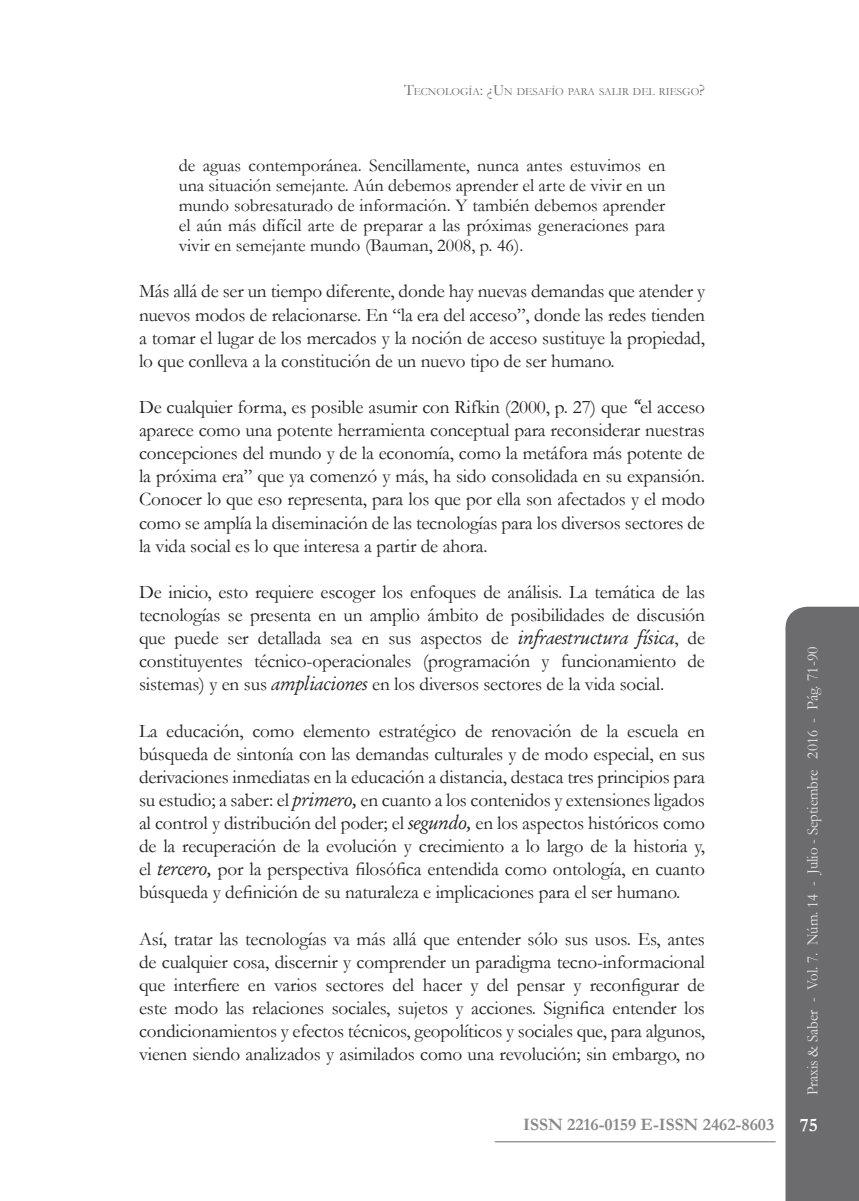
<style>
.page{position:relative;width:859px;height:1201px;background:#fff}
.page>*{position:absolute;margin:0;border:0;box-sizing:border-box;transform-origin:0 0}
.t1{font:19.25px/23.1px "Garamond";letter-spacing:-.01em;color:#231f20;text-align:justify}
.t2{font:700 19.25px "Garamond";color:#fff}
.t3{font:18.2px/20.1px "Garamond";color:#231f20;text-align:justify}
.t4{font:700 17.5px "Garamond";color:#888}
.t5{font:15.75px "Garamond";color:#e6e7e9;scale:.95 1}
.t6{font:11.03px "Garamond";color:#6c6c6e}
.s1{font-size:15.75px}
.s2{font-style:italic}
</style>
<div class="page">
<div style="left:785px;top:606px;width:73px;height:594px;background:#6c6c6e"></div>
<hr style="left:494px;top:1141px;width:281px;height:1px;background:#6c6c6e">
<p class="t6" style="left:404px;top:84px;width:302px"><span class="s1">T</span>ECNOLOGÍA<span class="s1">: ¿U</span>N DESAFÍO PARA SALIR DEL RIESGO<span class="s1">?</span></p>
<p class="t3" style="left:179px;top:154px;width:488px">de aguas contemporánea. Sencillamente, nunca antes estuvimos en una situación semejante. Aún debemos aprender el arte de vivir en un mundo sobresaturado de información. Y también debemos aprender el aún más difícil arte de preparar a las próximas generaciones para vivir en semejante mundo (Bauman, 2008, p. 46).</p>
<p class="t1" style="left:139px;top:279px;width:567px">Más allá de ser un tiempo diferente, donde hay nuevas demandas que atender y nuevos modos de relacionarse. En “la era del acceso”, donde las redes tienden a tomar el lugar de los mercados y la noción de acceso sustituye la propiedad, lo que conlleva a la constitución de un nuevo tipo de ser humano.</p>
<p class="t1" style="left:139px;top:395px;width:567px">De cualquier forma, es posible asumir con Rifkin (2000, p. 27) que <span class="s2">“</span>el acceso aparece como una potente herramienta conceptual para reconsiderar nuestras concepciones del mundo y de la economía, como la metáfora más potente de la próxima era” que ya comenzó y más, ha sido consolidada en su expansión.<br>Conocer lo que eso representa, para los que por ella son afectados y el modo como se amplía la diseminación de las tecnologías para los diversos sectores de la vida social es lo que interesa a partir de ahora.</p>
<p class="t1" style="left:139px;top:580px;width:567px">De inicio, esto requiere escoger los enfoques de análisis. La temática de las tecnologías se presenta en un amplio ámbito de posibilidades de discusión que puede ser detallada sea en sus aspectos de <span class="s2">infraestructura física</span>, de constituyentes técnico-operacionales (programación y funcionamiento de sistemas) y en sus <span class="s2">ampliaciones</span> en los diversos sectores de la vida social.</p>
<p class="t1" style="left:139px;top:718px;width:567px">La educación, como elemento estratégico de renovación de la escuela en búsqueda de sintonía con las demandas culturales y de modo especial, en sus derivaciones inmediatas en la educación a distancia, destaca tres principios para su estudio; a saber: el <span class="s2">primero,</span> en cuanto a los contenidos y extensiones ligados al control y distribución del poder; el <span class="s2">segundo,</span> en los aspectos históricos como de la recuperación de la evolución y crecimiento a lo largo de la historia y, el <span class="s2">tercero,</span> por la perspectiva filosófica entendida como ontología, en cuanto búsqueda y definición de su naturaleza e implicaciones para el ser humano.</p>
<p class="t1" style="left:139px;top:926px;width:567px">Así, tratar las tecnologías va más allá que entender sólo sus usos. Es, antes de cualquier cosa, discernir y comprender un paradigma tecno-informacional que interfiere en varios sectores del hacer y del pensar y reconfigurar de este modo las relaciones sociales, sujetos y acciones. Significa entender los condicionamientos y efectos técnicos, geopolíticos y sociales que, para algunos, vienen siendo analizados y asimilados como una revolución; sin embargo, no</p>
<p class="t4" style="left:523px;top:1112px;width:252px">ISSN 2216-0159 E-ISSN 2462-8603</p>
<p class="t5" style="left:801px;top:1095px;width:474px;rotate:-90deg">Praxis &amp; Saber - Vol. 7. Núm. 14 - Julio - Septiembre 2016 - Pág. 71-90</p>
<p class="t2" style="left:799px;top:1112px;width:20px">75</p>
</div>
